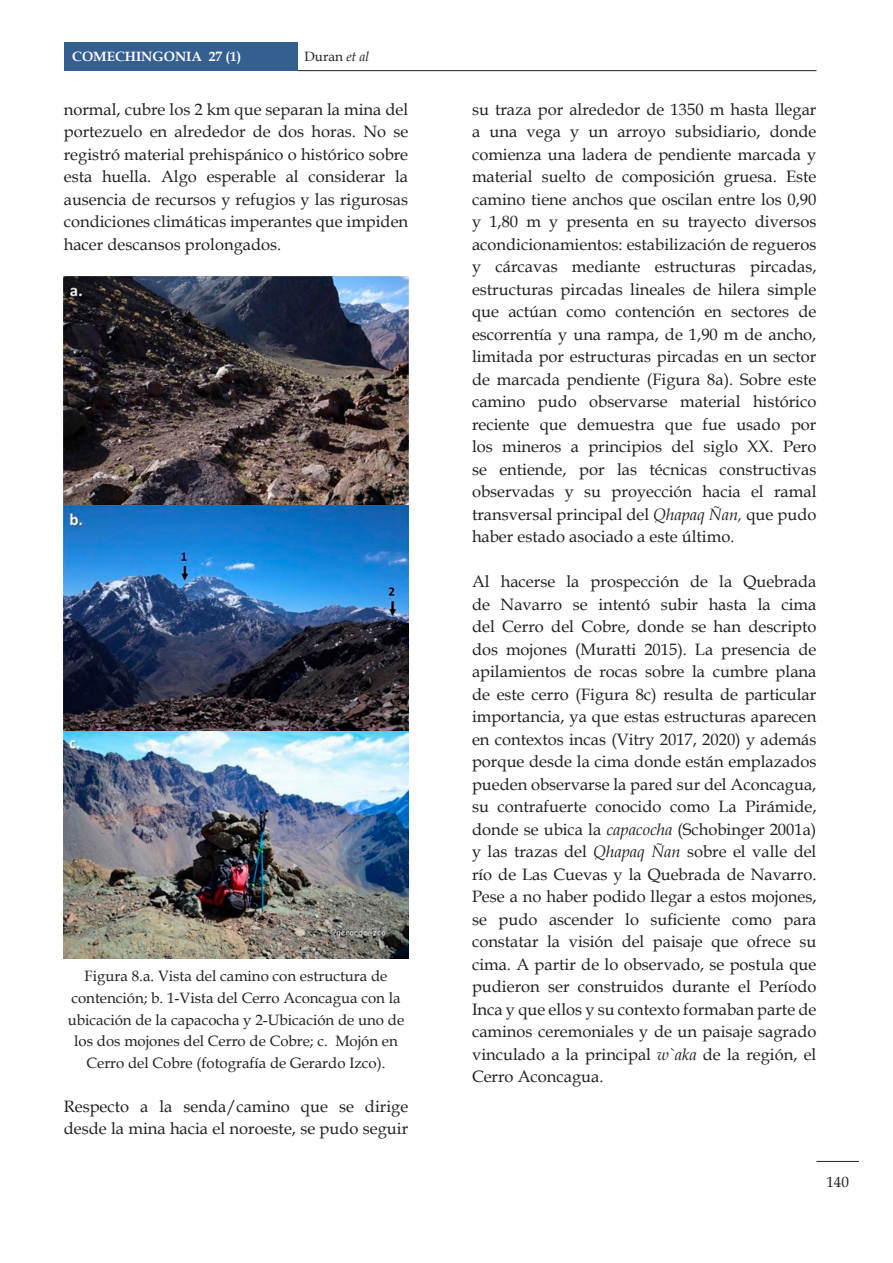
<style>
.page{position:relative;width:893px;height:1263px;background:#fff}
.page>*{position:absolute;margin:0;border:0;box-sizing:border-box;transform-origin:0 0}
.Body_Text{font:16.5px/22.5px "Book Antiqua";color:#231f20;text-align:justify}
.Body_Text-2{font:15px/21.8px "Book Antiqua";color:#231f20;text-align:center}
.t1{font:700 13.5px "Book Antiqua";color:#fff}
.t2{font:13.5px "Book Antiqua";color:#231f20}
.s1{font-style:italic}
</style>
<div class="page">
<div style="left:64px;top:43px;width:234px;height:28px;background:#365f91"></div>
<hr style="left:298px;top:70px;width:518px;height:1px;background:#231f20">
<hr style="left:816px;top:1161px;width:43px;height:1px;background:#231f20">
<img style="left:64px;top:276px;width:344px;height:682px">
<p class="t1" style="left:72px;top:48px;width:171px">COMECHINGONIA 27 (1)</p>
<p class="t2" style="left:304px;top:47px;width:66px">Duran <span class="s1">et al</span></p>
<p class="Body_Text" style="left:64px;top:98px;width:346px">normal, cubre los 2 km que separan la mina del portezuelo en alrededor de dos horas. No se registró material prehispánico o histórico sobre esta huella. Algo esperable al considerar la ausencia de recursos y refugios y las rigurosas condiciones climáticas imperantes que impiden hacer descansos prolongados.</p>
<p class="Body_Text-2" style="left:68px;top:965px;width:338px">Figura 8.a. Vista del camino con estructura de contención; b. 1-Vista del Cerro Aconcagua con la ubicación de la capacocha y 2-Ubicación de uno de los dos mojones del Cerro de Cobre; c. Mojón en Cerro del Cobre (fotografía de Gerardo Izco).</p>
<p class="Body_Text" style="left:64px;top:1094px;width:346px">Respecto a la senda/camino que se dirige desde la mina hacia el noroeste, se pudo seguir</p>
<p class="Body_Text" style="left:472px;top:98px;width:346px">su traza por alrededor de 1350 m hasta llegar a una vega y un arroyo subsidiario, donde comienza una ladera de pendiente marcada y material suelto de composición gruesa. Este camino tiene anchos que oscilan entre los 0,90 y 1,80 m y presenta en su trayecto diversos acondicionamientos: estabilización de regueros y cárcavas mediante estructuras pircadas, estructuras pircadas lineales de hilera simple que actúan como contención en sectores de escorrentía y una rampa, de 1,90 m de ancho, limitada por estructuras pircadas en un sector de marcada pendiente (Figura 8a). Sobre este camino pudo observarse material histórico reciente que demuestra que fue usado por los mineros a principios del siglo XX. Pero se entiende, por las técnicas constructivas observadas y su proyección hacia el ramal transversal principal del <span class="s1">Qhapaq Ñan,</span> que pudo haber estado asociado a este último.</p>
<p class="Body_Text" style="left:472px;top:570px;width:346px">Al hacerse la prospección de la Quebrada de Navarro se intentó subir hasta la cima del Cerro del Cobre, donde se han descripto dos mojones (Muratti 2015). La presencia de apilamientos de rocas sobre la cumbre plana de este cerro (Figura 8c) resulta de particular importancia, ya que estas estructuras aparecen en contextos incas (Vitry 2017, 2020) y además porque desde la cima donde están emplazados pueden observarse la pared sur del Aconcagua, su contrafuerte conocido como La Pirámide, donde se ubica la <span class="s1">capacocha</span> (Schobinger 2001a) y las trazas del <span class="s1">Qhapaq Ñan</span> sobre el valle del río de Las Cuevas y la Quebrada de Navarro.<br>Pese a no haber podido llegar a estos mojones, se pudo ascender lo suficiente como para constatar la visión del paisaje que ofrece su cima. A partir de lo observado, se postula que pudieron ser construidos durante el Período Inca y que ellos y su contexto formaban parte de caminos ceremoniales y de un paisaje sagrado vinculado a la principal <span class="s1">w`aka</span> de la región, el Cerro Aconcagua.</p>
<p class="Body_Text-2" style="left:826px;top:1170px;width:24px">140</p>
</div>
